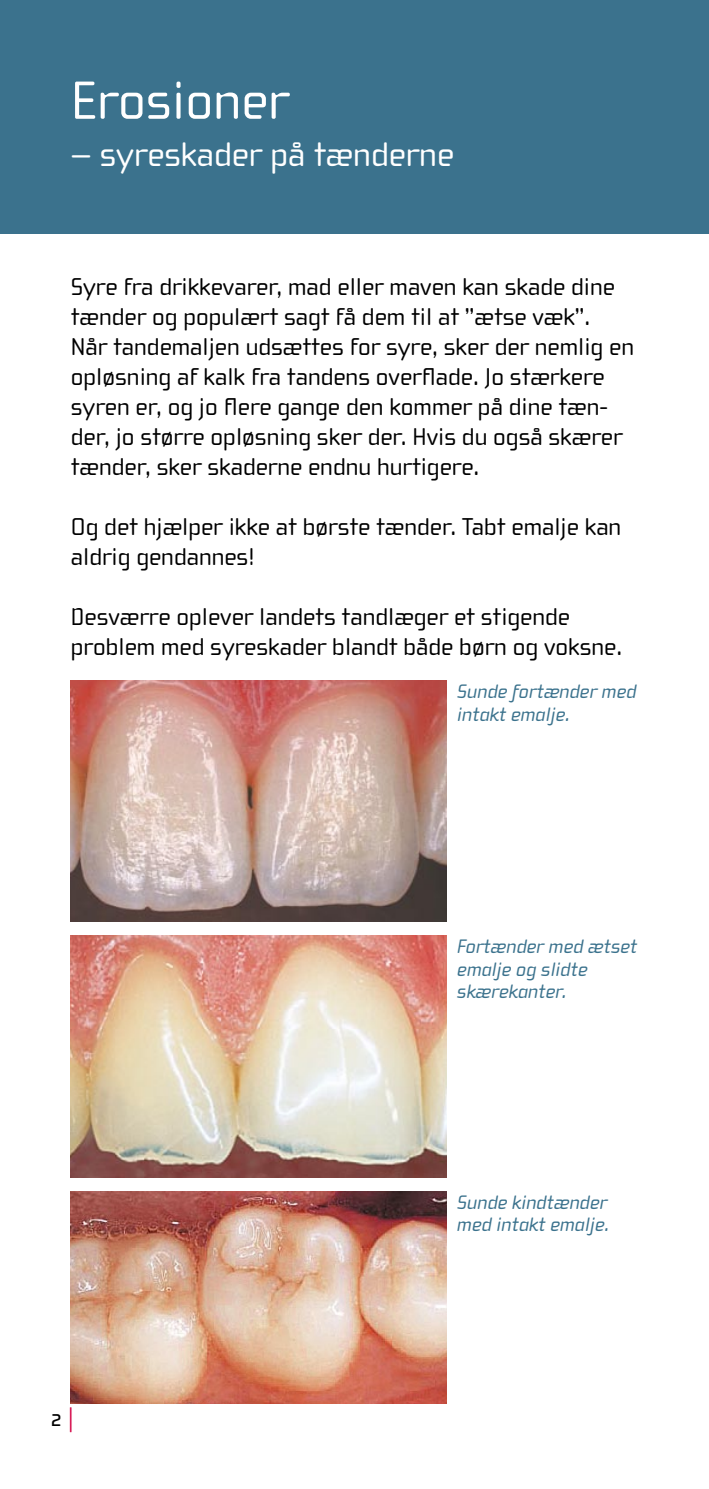
<style>
.page{position:relative;width:709px;height:1489px;background:#fff}
.page>*{position:absolute;margin:0;border:0;box-sizing:border-box;transform-origin:0 0}
.t1{font:55px "Cholla Wide OT";color:#fff}
.t2{font:35px "Cholla Wide OT";color:#fff}
.t3{font:25px/30px "Cholla Wide OT";color:#000}
.t4{font:25px "Cholla Unicase OT";color:#d30043}
.t5{font:italic 20px/22.5px "Cholla Wide OT";color:#3b728d}
</style>
<div class="page">
<div style="left:0;top:0;width:709px;height:234px;background:#3b728d"></div>
<img style="left:71px;top:935px;width:375px;height:241px">
<img style="left:71px;top:680px;width:375px;height:241px">
<img style="left:71px;top:1191px;width:375px;height:212px">
<h1 class="t1" style="left:71px;top:71px;width:219px">Erosioner</h1>
<h2 class="t2" style="left:71px;top:136px;width:385px">– syreskader på tænderne</h2>
<p class="t3" style="left:71px;top:272px;width:564px">Syre fra drikkevarer, mad eller maven kan skade dine tænder og populært sagt få dem til at ”ætse væk”.<br>Når tandemaljen udsættes for syre, sker der nemlig en opløsning af kalk fra tandens overflade. Jo stærkere syren er, og jo flere gange den kommer på dine tæn&shy;der, jo større opløsning sker der. Hvis du også skærer tænder, sker skaderne endnu hurtigere.</p>
<p class="t3" style="left:71px;top:512px;width:552px">Og det hjælper ikke at børste tænder. Tabt emalje kan aldrig gendannes!</p>
<p class="t3" style="left:71px;top:602px;width:552px">Desværre oplever landets tandlæger et stigende problem med syreskader blandt både børn og voksne.</p>
<p class="t5" style="left:457px;top:680px;width:181px">Sunde fortænder med intakt emalje.</p>
<p class="t5" style="left:457px;top:935px;width:182px">Fortænder med ætset emalje og slidte skære-kanter.</p>
<p class="t4" style="left:68px;top:1403px;width:7px">|</p>
<p class="t5" style="left:457px;top:1190px;width:154px">Sunde kindtænder med intakt emalje.</p>
</div>
